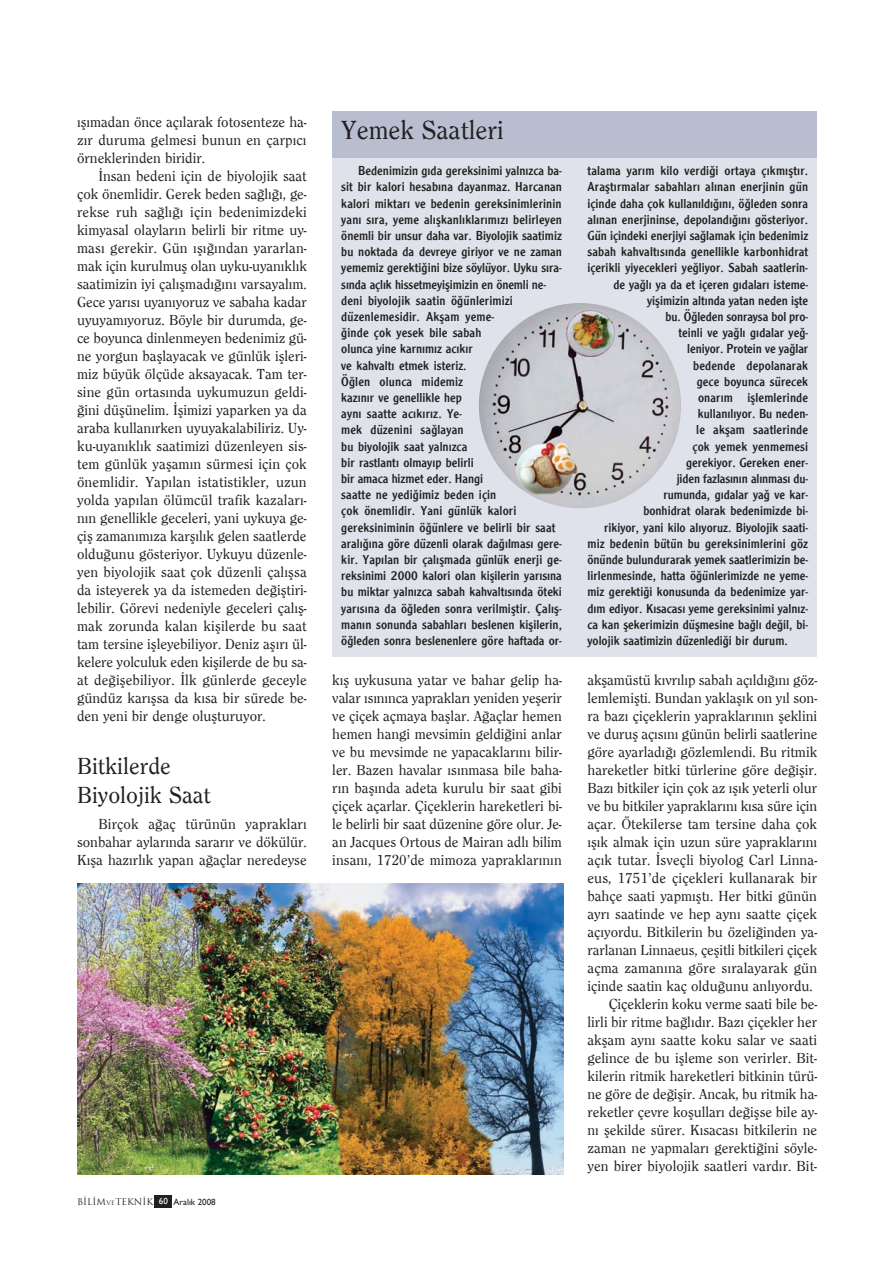
<style>
.page{position:relative;width:893px;height:1264px;background:#fff}
.page>*{position:absolute;margin:0;border:0;box-sizing:border-box;transform-origin:0 0}
.t1{font:500 27px "Clearface";color:#231f20}
.t2{font:500 24px/28.8px "Clearface";color:#231f20}
.t3{font:500 15px/18px "Clearface";color:#231f20;text-align:justify}
.t4{font:13.5px/16.2px "Clearface Gothic";color:#231f20}
.t5{font:500 9px "Trajan";color:#231f20}
.s1{font-size:6px}
.s2{font-family:"Gill Sans";font-weight:400;color:#fff}
.s3{font-family:"Gill Sans";font-weight:400}
</style>
<div class="page">
<div style="left:155px;top:1195px;width:17px;height:13px;background:#231f20"></div>
<div style="left:332px;top:111px;width:485px;height:546px;background:#dfe2eb"></div>
<div style="left:332px;top:111px;width:485px;height:47px;background:#b8bed0"></div>
<img style="left:479px;top:303px;width:202px;height:205px">
<img style="left:77px;top:883px;width:486px;height:291px">
<p class="t3" style="left:77px;top:112px;width:231px">ışımadan önce açılarak fotosenteze ha&shy;zır duruma gelmesi bunun en çarpıcı örneklerinden biridir.</p>
<p class="t3" style="left:77px;top:166px;width:231px;text-indent:21px">İnsan bedeni için de biyolojik saat çok önemlidir. Gerek beden sağlığı, ge&shy;rekse ruh sağlığı için bedenimizdeki kimyasal olayların belirli bir ritme uy&shy;ması gerekir. Gün ışığından yararlan&shy;mak için kurulmuş olan uyku-uyanıklık saatimizin iyi çalışmadığını varsayalım.<br>Gece yarısı uyanıyoruz ve sabaha kadar uyuyamıyoruz. Böyle bir durumda, ge&shy;ce boyunca dinlenmeyen bedenimiz gü&shy;ne yorgun başlayacak ve günlük işleri&shy;miz büyük ölçüde aksayacak. Tam ter&shy;sine gün ortasında uykumuzun geldi&shy;ğini düşünelim. İşimizi yaparken ya da araba kullanırken uyuyakalabiliriz. Uy&shy;ku-uyanıklık saatimizi düzenleyen sis&shy;tem günlük yaşamın sürmesi için çok önemlidir. Yapılan istatistikler, uzun yolda yapılan ölümcül trafik kazaları&shy;nın genellikle geceleri, yani uykuya ge&shy;çiş zamanımıza karşılık gelen saatlerde olduğunu gösteriyor. Uykuyu düzenle&shy;yen biyolojik saat çok düzenli çalışsa da isteyerek ya da istemeden değiştiri&shy;lebilir. Görevi nedeniyle geceleri çalış&shy;mak zorunda kalan kişilerde bu saat tam tersine işleyebiliyor. Deniz aşırı ül&shy;kelere yolculuk eden kişilerde de bu sa&shy;at değişebiliyor. İlk günlerde geceyle gündüz karışsa da kısa bir sürede be&shy;den yeni bir denge oluşturuyor.</p>
<h2 class="t2" style="left:77px;top:751px;width:135px">Bitkilerde<br>Biyolojik Saat</h2>
<p class="t3" style="left:77px;top:814px;width:231px;text-indent:21px">Birçok ağaç türünün yaprakları sonbahar aylarında sararır ve dökülür.<br>Kışa hazırlık yapan ağaçlar neredeyse</p>
<p class="t5" style="left:77px;top:1196px;width:140px">BiLiM<span class="s1">ve</span>TEKNiK <span class="s2">60</span> <span class="s3">Aralık 2008</span></p>
<h1 class="t1" style="left:341px;top:115px;width:164px">Yemek Saatleri</h1>
<p class="t4" style="left:341px;top:162px;width:222px;text-indent:17px">Bedenimizin gıda gereksinimi yalnızca ba&shy;sit bir kalori hesabına dayanmaz. Harcanan kalori miktarı ve bedenin gereksinimlerinin yanı sıra, yeme alışkanlıklarımızı belirleyen önemli bir unsur daha var. Biyolojik saatimiz bu noktada da devreye giriyor ve ne zaman yememiz gerektiğini bize söylüyor. Uyku sıra&shy;sında açlık hissetmeyişimizin en önemli ne&shy;deni biyolojik saatin öğünlerimizi düzenlemesidir. Akşam yeme-<br>ğinde çok yesek bile sabah<br>olunca yine karnımız acıkır<br>ve kahvaltı etmek isteriz.<br>Öğlen olunca midemiz<br>kazınır ve genellikle hep<br>aynı saatte acıkırız. Ye-<br>mek düzenini sağlayan<br>bu biyolojik saat yalnızca<br>bir rastlantı olmayıp belirli<br>bir amaca hizmet eder. Hangi<br>saatte ne yediğimiz beden için<br>çok önemlidir. Yani günlük kalori gereksiniminin öğünlere ve belirli bir saat aralığına göre düzenli olarak dağılması gere&shy;kir. Yapılan bir çalışmada günlük enerji ge&shy;reksinimi 2000 kalori olan kişilerin yarısına bu miktar yalnızca sabah kahvaltısında öteki yarısına da öğleden sonra verilmiştir. Çalış&shy;manın sonunda sabahları beslenen kişilerin, öğleden sonra beslenenlere göre haftada or-</p>
<p class="t4" style="left:587px;top:162px;width:222px">talama yarım kilo verdiği ortaya çıkmıştır.</p>
<p class="t4" style="left:587px;top:179px;width:222px">Araştırmalar sabahları alınan enerjinin gün</p>
<p class="t4" style="left:587px;top:195px;width:222px">içinde daha çok kullanıldığını, öğleden sonra</p>
<p class="t4" style="left:587px;top:211px;width:222px">alınan enerjininse, depolandığını gösteriyor.</p>
<p class="t4" style="left:587px;top:227px;width:222px">Gün içindeki enerjiyi sağlamak için bedenimiz</p>
<p class="t4" style="left:587px;top:243px;width:222px">sabah kahvaltısında genellikle karbonhidrat</p>
<p class="t4" style="left:587px;top:260px;width:222px">içerikli yiyecekleri yeğliyor. Sabah saatlerin-</p>
<p class="t4" style="left:613px;top:276px;width:196px">de yağlı ya da et içeren gıdaları isteme-</p>
<p class="t4" style="left:647px;top:292px;width:163px">yişimizin altında yatan neden işte</p>
<p class="t4" style="left:665px;top:308px;width:144px">bu. Öğleden sonraysa bol pro-</p>
<p class="t4" style="left:678px;top:324px;width:131px">teinli ve yağlı gıdalar yeğ-</p>
<p class="t4" style="left:687px;top:341px;width:123px">leniyor. Protein ve yağlar</p>
<p class="t4" style="left:693px;top:357px;width:116px">bedende depolanarak</p>
<p class="t4" style="left:696px;top:373px;width:113px">gece boyunca sürecek</p>
<p class="t4" style="left:698px;top:389px;width:112px">onarım işlemlerinde</p>
<p class="t4" style="left:698px;top:405px;width:112px">kullanılıyor. Bu neden-</p>
<p class="t4" style="left:696px;top:422px;width:113px">le akşam saatlerinde</p>
<p class="t4" style="left:692px;top:438px;width:117px">çok yemek yenmemesi</p>
<p class="t4" style="left:686px;top:454px;width:124px">gerekiyor. Gereken ener-</p>
<p class="t4" style="left:676px;top:470px;width:133px">jiden fazlasının alınması du-</p>
<p class="t4" style="left:663px;top:486px;width:146px">rumunda, gıdalar yağ ve kar-</p>
<p class="t4" style="left:643px;top:503px;width:166px">bonhidrat olarak bedenimizde bi-</p>
<p class="t4" style="left:604px;top:519px;width:206px">rikiyor, yani kilo alıyoruz. Biyolojik saati-</p>
<p class="t4" style="left:587px;top:535px;width:222px">miz bedenin bütün bu gereksinimlerini göz</p>
<p class="t4" style="left:587px;top:551px;width:222px">önünde bulundurarak yemek saatlerimizin be-</p>
<p class="t4" style="left:587px;top:567px;width:222px">lirlenmesinde, hatta öğünlerimizde ne yeme-</p>
<p class="t4" style="left:587px;top:584px;width:222px">miz gerektiği konusunda da bedenimize yar-</p>
<p class="t4" style="left:587px;top:600px;width:222px">dım ediyor. Kısacası yeme gereksinimi yalnız-</p>
<p class="t4" style="left:587px;top:616px;width:222px">ca kan şekerimizin düşmesine bağlı değil, bi-</p>
<p class="t4" style="left:587px;top:632px;width:202px">yolojik saatimizin düzenlediği bir durum.</p>
<p class="t3" style="left:332px;top:670px;width:231px">kış uykusuna yatar ve bahar gelip ha&shy;valar ısınınca yaprakları yeniden yeşerir ve çiçek açmaya başlar. Ağaçlar hemen hemen hangi mevsimin geldiğini anlar ve bu mevsimde ne yapacaklarını bilir&shy;ler. Bazen havalar ısınmasa bile baha&shy;rın başında adeta kurulu bir saat gibi çiçek açarlar. Çiçeklerin hareketleri bi&shy;le belirli bir saat düzenine göre olur. Je&shy;an Jacques Ortous de Mairan adlı bilim insanı, 1720’de mimoza yapraklarının</p>
<p class="t3" style="left:587px;top:670px;width:231px">akşamüstü kıvrılıp sabah açıldığını göz-</p>
<p class="t3" style="left:587px;top:688px;width:231px">lemlemişti. Bundan yaklaşık on yıl son-</p>
<p class="t3" style="left:587px;top:706px;width:231px">ra bazı çiçeklerin yapraklarının şeklini</p>
<p class="t3" style="left:587px;top:724px;width:231px">ve duruş açısını günün belirli saatlerine</p>
<p class="t3" style="left:587px;top:742px;width:231px">göre ayarladığı gözlemlendi. Bu ritmik</p>
<p class="t3" style="left:587px;top:760px;width:231px">hareketler bitki türlerine göre değişir.</p>
<p class="t3" style="left:587px;top:778px;width:231px">Bazı bitkiler için çok az ışık yeterli olur</p>
<p class="t3" style="left:587px;top:796px;width:231px">ve bu bitkiler yapraklarını kısa süre için</p>
<p class="t3" style="left:587px;top:814px;width:231px">açar. Ötekilerse tam tersine daha çok</p>
<p class="t3" style="left:587px;top:832px;width:231px">ışık almak için uzun süre yapraklarını</p>
<p class="t3" style="left:587px;top:850px;width:231px">açık tutar. İsveçli biyolog Carl Linna-</p>
<p class="t3" style="left:587px;top:868px;width:231px">eus, 1751’de çiçekleri kullanarak bir</p>
<p class="t3" style="left:587px;top:886px;width:231px">bahçe saati yapmıştı. Her bitki günün</p>
<p class="t3" style="left:587px;top:904px;width:231px">ayrı saatinde ve hep aynı saatte çiçek</p>
<p class="t3" style="left:587px;top:922px;width:231px">açıyordu. Bitkilerin bu özeliğinden ya-</p>
<p class="t3" style="left:587px;top:940px;width:231px">rarlanan Linnaeus, çeşitli bitkileri çiçek</p>
<p class="t3" style="left:587px;top:958px;width:231px">açma zamanına göre sıralayarak gün</p>
<p class="t3" style="left:587px;top:976px;width:227px">içinde saatin kaç olduğunu anlıyordu.</p>
<p class="t3" style="left:609px;top:994px;width:210px">Çiçeklerin koku verme saati bile be-</p>
<p class="t3" style="left:587px;top:1012px;width:231px">lirli bir ritme bağlıdır. Bazı çiçekler her</p>
<p class="t3" style="left:587px;top:1030px;width:231px">akşam aynı saatte koku salar ve saati</p>
<p class="t3" style="left:587px;top:1048px;width:231px">gelince de bu işleme son verirler. Bit-</p>
<p class="t3" style="left:587px;top:1066px;width:231px">kilerin ritmik hareketleri bitkinin türü-</p>
<p class="t3" style="left:587px;top:1084px;width:231px">ne göre de değişir. Ancak, bu ritmik ha-</p>
<p class="t3" style="left:587px;top:1102px;width:231px">reketler çevre koşulları değişse bile ay-</p>
<p class="t3" style="left:587px;top:1120px;width:231px">nı şekilde sürer. Kısacası bitkilerin ne</p>
<p class="t3" style="left:587px;top:1138px;width:231px">zaman ne yapmaları gerektiğini söyle-</p>
<p class="t3" style="left:587px;top:1156px;width:231px">yen birer biyolojik saatleri vardır. Bit-</p>
</div>
